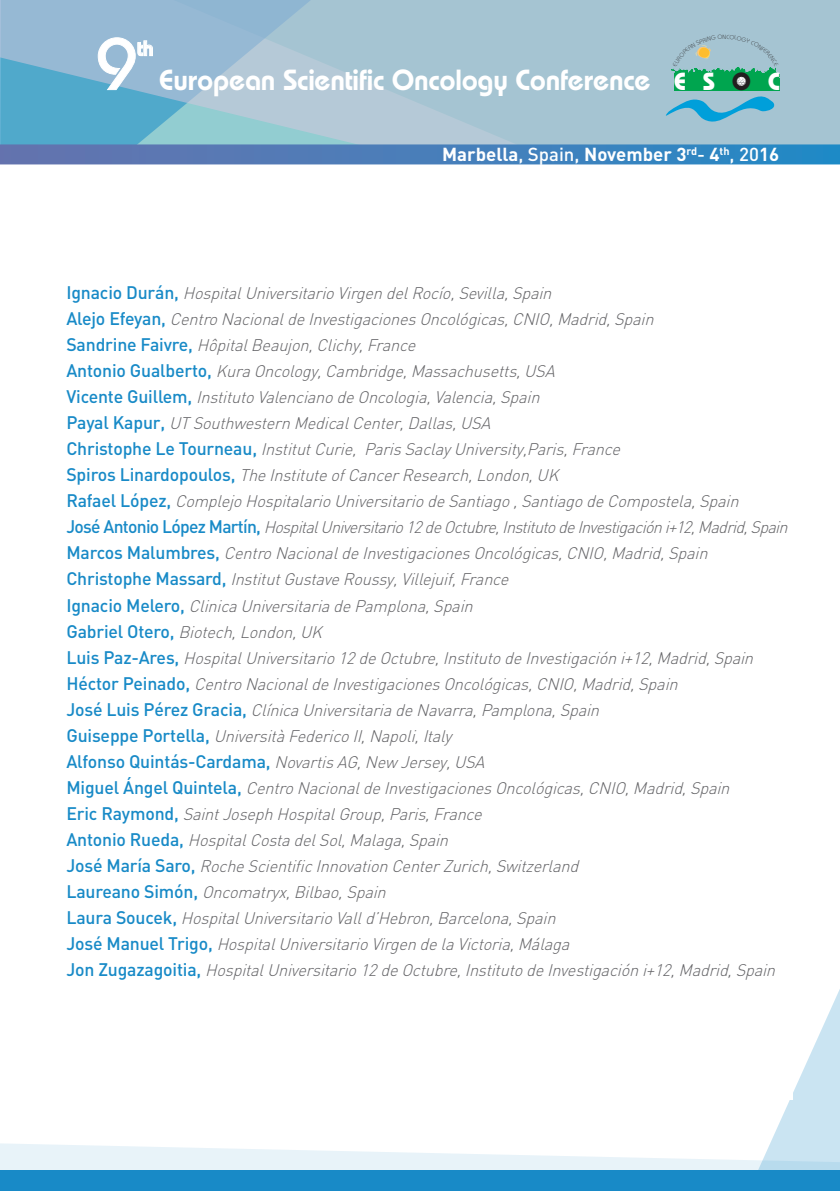
<style>
.page{position:relative;width:840px;height:1191px;background:#fff}
.page>*{position:absolute;margin:0;border:0;box-sizing:border-box;transform-origin:0 0}
.t1{font:500 72.8px "Bauhaus";color:#fff}
.t2{font:600 29.2px "Bauhaus";letter-spacing:-.01em;color:#fff}
.t3{font:700 24.8px "Bauhaus";color:#fff}
.t4{font:600 21.2px "Bauhaus";color:#fff}
.t5{font:700 18.6px "DIN";color:#fff}
.t6{font:italic 300 16.6px/26px "DIN";color:#636366}
.s1{color:#231f20}
.s2{font-weight:500}
.s3{font-weight:500;font-style:normal;font-size:18px;color:#188ac7}
</style>
<div class="page">
<svg style="left:779px;top:991px;width:60px;height:133px"></svg>
<svg style="left:0;top:1124px;width:839px;height:46px"></svg>
<svg style="left:0;top:0;width:839px;height:144px;background:#9bc0d2"></svg>
<svg style="left:97px;top:37px;width:56px;height:54px;background:#9dbfd8"></svg>
<div style="left:0;top:144px;width:839px;height:20px;background:linear-gradient(to right,#6973ae,#258ac6)"></div>
<div style="left:66px;top:284px;width:726px;height:815px;background:#fff"></div>
<div style="left:0;top:1170px;width:839px;height:21px;background:#188ac7"></div>
<svg style="left:665px;top:34px;width:114px;height:95px;background:#78bbb7"></svg>
<h1 class="t1" style="left:96px;top:21px;width:42px">9</h1>
<p class="t4" style="left:137px;top:35px;width:18px">th</p>
<h2 class="t2" style="left:159px;top:62px;width:492px">European Scientific Oncology Conference</h2>
<h3 class="t3" style="left:673px;top:66px;width:108px">ES<span class="s1">O</span>C</h3>
<p class="t5" style="left:442px;top:142px;width:338px">Marbella<span class="s2">, Spain,</span> November 3<sup>rd</sup><span class="s2">-</span> 4<sup>th</sup><span class="s2">, 20</span>16</p>
<p class="t6" style="left:66px;top:280px;width:727px"><span class="s3">I g n a c i o D u r á n ,</span> HospitalUniversitarioVirgendelRocío,Sevilla,Spain<br><span class="s3">A l ej o E f e ya n ,</span> CentroNacionaldeInvestigacionesOncológicas,CNIO,Madrid,Spain<br><span class="s3">S a n d r i n e Fa i v re ,</span> HôpitalBeaujon,Clichy,France<br><span class="s3">A n t o n i o G u a l b e rt o ,</span> KuraOncology,Cambridge,Massachusetts,USA<br><span class="s3">V i c e n t e G u i l l e m ,</span> InstitutoValencianodeOncologia,Valencia,Spain<br><span class="s3">P a y a l K a p u r ,</span> UTSouthwesternMedicalCenter,Dallas,USA<br><span class="s3">C h r i s t o p h e L e To u r n e a u ,</span> InstitutCurie, ParisSaclayUniversity,Paris,France<br><span class="s3">S p i ro s L i n a rd o p o u l o s ,</span> TheInstituteofCancerResearch,London,UK<br><span class="s3">R a f a e l L ó p e z ,</span> ComplejoHospitalarioUniversitariodeSantiago,SantiagodeCompostela,Spain<br><span class="s3">J o s é A n t o n i o L ó p e z M a r t í n ,</span> HospitalUniversitario12deOctubre,InstitutodeInvestigacióni+12,Madrid,Spain <span class="s3">M a rc o s M a l u m b re s ,</span> CentroNacionaldeInvestigacionesOncológicas,CNIO,Madrid,Spain<br><span class="s3">C h r i s t o p h e M a s s a rd ,</span> InstitutGustaveRoussy,Villejuif,France<br><span class="s3">I g n a c i o M e l e ro ,</span> ClinicaUniversitariadePamplona,Spain<br><span class="s3">G a b r i e l O t e ro ,</span> Biotech,London,UK<br><span class="s3">L u i s P a z - A r e s ,</span> HospitalUniversitario12deOctubre,InstitutodeInvestigacióni+12,Madrid,Spain<br><span class="s3">H é c t o r P e i n a d o ,</span> CentroNacionaldeInvestigacionesOncológicas,CNIO,Madrid,Spain<br><span class="s3">J o s é L u i s P é re z G ra c i a ,</span> ClínicaUniversitariadeNavarra,Pamplona,Spain<br><span class="s3">G u i s e p p e P o rt e l l a ,</span> UniversitàFedericoII,Napoli,Italy<br><span class="s3">Alfonso Quintás-Cardama,</span> NovartisAG,New Jersey,USA<br><span class="s3">M i g u e l Á n g e l Q u i n t e l a ,</span> CentroNacionaldeInvestigacionesOncológicas,CNIO,Madrid,Spain<br><span class="s3">E r i c R a y m o n d ,</span> SaintJosephHospitalGroup,Paris,France<br><span class="s3">A n t o n i o R u e d a ,</span> HospitalCostadelSol,Malaga,Spain<br><span class="s3">J o s é M a r í a S a ro ,</span> RocheScientificInnovationCenterZurich,Switzerland<br><span class="s3">L a u re a n o S i m ó n ,</span> Oncomatryx,Bilbao,Spain<br><span class="s3">L a u ra S o u c e k ,</span> HospitalUniversitarioValld’Hebron,Barcelona,Spain<br><span class="s3">J o s é M a n u e l T r i g o ,</span> HospitalUniversitarioVirgendelaVictoria,Málaga<br><span class="s3">J o n Z u g a z a g o i t i a ,</span> HospitalUniversitario12deOctubre,InstitutodeInvestigacióni+12,Madrid,Spain</p>
</div>
